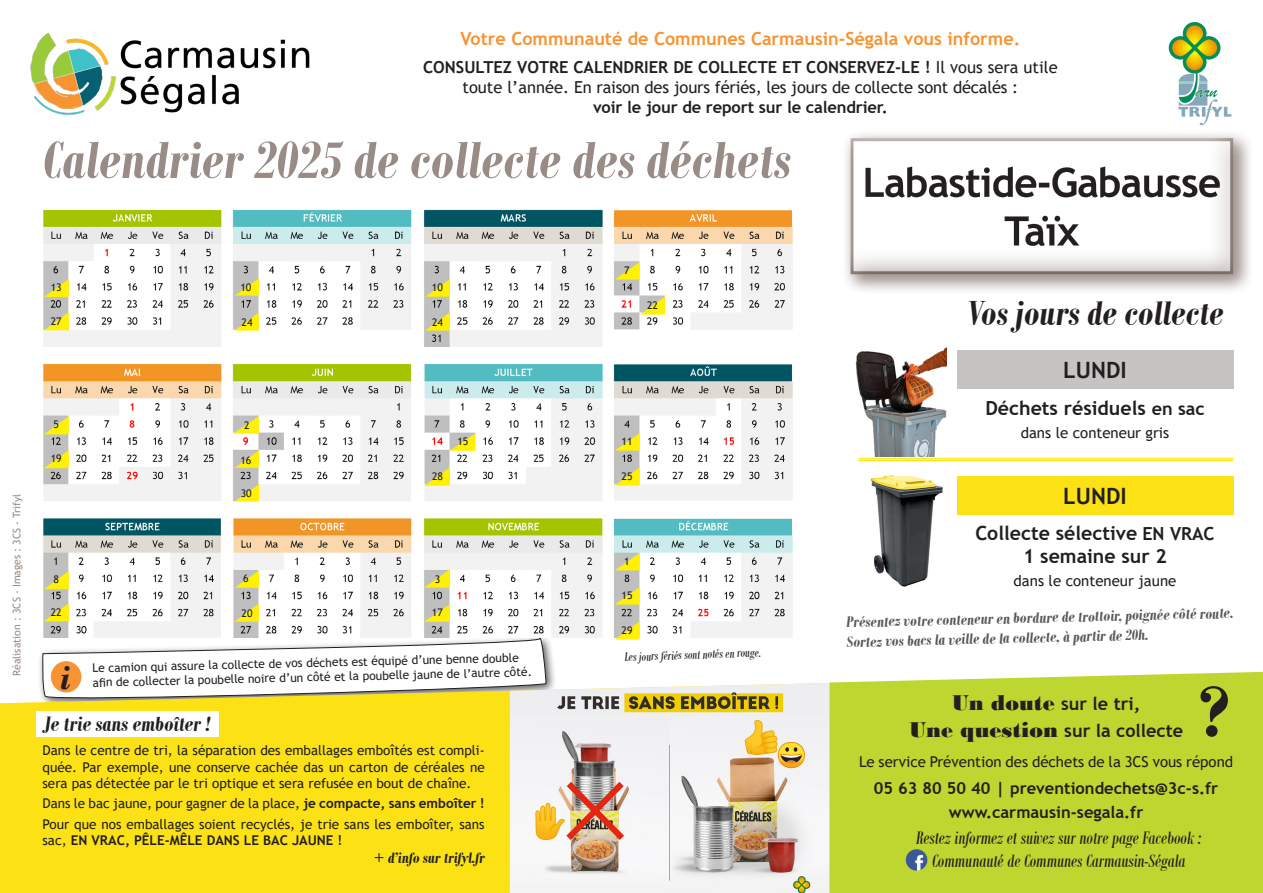
<style>
.page{position:relative;width:1263px;height:893px;background:#fff}
.page>*{position:absolute;margin:0;border:0;box-sizing:border-box;transform-origin:0 0}
.t1{font:700 75px "Bodoni";color:#231f20}
.t2{font:italic 700 57px "Bodoni MT Condensed";color:#998c87}
.t3{font:italic 700 37.5px "Bodoni MT Condensed";color:#231f20}
.t4{font:italic 700 36px "Bodoni";color:#231f20}
.t5{font:italic 700 22.5px "Bodoni MT Condensed";color:#231f20}
.t6{font:700 22.5px "Trebuchet MS";color:#231f20}
.t7{font:italic 19.5px/22.5px "Bodoni MT Condensed";color:#231f20;text-align:center}
.t8{font:700 19.5px/23.4px "Trebuchet MS";color:#231f20;text-align:center}
.t9{font:700 18px "Trebuchet MS";color:#f79332}
.t10{font:700 18px/27px "Trebuchet MS";color:#231f20;text-align:center}
.t11{font:16.5px/19.8px "Trebuchet MS";letter-spacing:-.01em;color:#231f20;text-align:center}
.t12{font:italic 700 16.5px/20.1px "Bodoni MT Condensed";color:#57585a}
.t13{font:700 16.5px/24px "Trebuchet MS";color:#231f20;text-align:center}
.t14{font:italic 700 16.5px "Bodoni MT Condensed";color:#231f20}
.t15{font:15px "Trebuchet MS";color:#231f20}
.t16{font:13.5px/16.2px "Trebuchet MS";color:#231f20;text-align:justify}
.t17{font:700 13.5px "Trebuchet MS";color:#231f20}
.t18{font:italic 13.5px "Bodoni MT Condensed";color:#231f20}
.t19{font:12px "Trebuchet MS";color:#231f20}
.t20{font:10.5px "Trebuchet MS";color:#231f20}
.t21{font:10.5px "Trebuchet MS";color:#998c87}
.s1{font-weight:700}
.s2{font-weight:400}
.s3{font-size:18px}
.s4{font-family:"Bodoni MT Black";font-weight:400;font-size:22.5px}
</style>
<div class="page">
<img style="left:1168px;top:22px;width:64px;height:104px">
<img style="left:30px;top:32px;width:280px;height:83px">
<hr style="left:858px;top:458px;width:375px;height:1px;background:#fce215">
<hr style="left:858px;top:460px;width:375px;height:1px;background:#fce215">
<img style="left:871px;top:475px;width:72px;height:112px">
<div style="left:910px;top:509px;width:17px;height:22px;background:#35393c"></div>
<img style="left:855px;top:347px;width:91px;height:109px">
<svg style="left:42px;top:638px;width:505px;height:45px"></svg>
<div style="left:51px;top:661px;width:30px;height:31px;background:#f79332;border-radius:50%"></div>
<div style="left:829px;top:672px;width:434px;height:221px;background:#bed630"></div>
<svg style="left:0;top:683px;width:510px;height:210px;background:#f9e122"></svg>
<img style="left:510px;top:683px;width:319px;height:210px">
<img style="left:906px;top:849px;width:21px;height:22px;border-radius:11px">
<div style="left:36px;top:711px;width:183px;height:26px;background:#fff"></div>
<div style="left:957px;top:477px;width:276px;height:38px;background:#fce215"></div>
<div style="left:957px;top:350px;width:276px;height:39px;background:#c6c4c3"></div>
<img style="left:43px;top:209px;width:750px;height:429px">
<div style="left:842px;top:130px;width:411px;height:165px;background:#998c87;opacity:.75"></div>
<div style="left:838px;top:138px;width:425px;height:137px;background:#998c87;opacity:.75"></div>
<svg style="left:640px;top:296px;width:25px;height:19px"></svg>
<svg style="left:615px;top:262px;width:24px;height:18px"></svg>
<svg style="left:425px;top:312px;width:25px;height:19px"></svg>
<svg style="left:425px;top:279px;width:25px;height:18px"></svg>
<svg style="left:235px;top:312px;width:24px;height:19px"></svg>
<svg style="left:235px;top:278px;width:24px;height:18px"></svg>
<svg style="left:44px;top:279px;width:25px;height:18px"></svg>
<svg style="left:44px;top:312px;width:25px;height:18px"></svg>
<svg style="left:615px;top:467px;width:24px;height:19px"></svg>
<svg style="left:615px;top:433px;width:24px;height:18px"></svg>
<svg style="left:424px;top:468px;width:26px;height:18px"></svg>
<svg style="left:450px;top:433px;width:25px;height:18px"></svg>
<svg style="left:233px;top:416px;width:26px;height:18px"></svg>
<svg style="left:235px;top:450px;width:24px;height:18px"></svg>
<svg style="left:44px;top:450px;width:25px;height:18px"></svg>
<svg style="left:44px;top:416px;width:25px;height:18px"></svg>
<svg style="left:615px;top:621px;width:24px;height:19px"></svg>
<svg style="left:615px;top:587px;width:24px;height:18px"></svg>
<svg style="left:424px;top:569px;width:26px;height:19px"></svg>
<svg style="left:424px;top:604px;width:26px;height:18px"></svg>
<svg style="left:235px;top:603px;width:24px;height:19px"></svg>
<svg style="left:235px;top:570px;width:24px;height:18px"></svg>
<svg style="left:44px;top:571px;width:25px;height:18px"></svg>
<svg style="left:44px;top:603px;width:25px;height:18px"></svg>
<svg style="left:615px;top:553px;width:24px;height:17px"></svg>
<svg style="left:235px;top:484px;width:24px;height:17px"></svg>
<h3 class="t9" style="left:461px;top:27px;width:561px">Votre Communauté de Communes Carmausin-Ségala vous informe.</h3>
<p class="t11" style="left:423px;top:57px;width:636px"><span class="s1">CONSULTEZ VOTRE CALENDRIER DE COLLECTE ET CONSERVEZ-LE !</span> Il vous sera utile toute l’année. En raison des jours fériés, les jours de collecte sont décalés :</p>
<p class="t13" style="left:593px;top:95px;width:296px">voir le jour de report sur le calendrier.</p>
<h2 class="t2" style="left:43px;top:126px;width:749px">Calendrier 2025 de collecte des déchets</h2>
<p class="t20" style="left:51px;top:281px;width:13px">13</p>
<p class="t20" style="left:240px;top:281px;width:13px">10</p>
<p class="t20" style="left:51px;top:315px;width:13px">27</p>
<p class="t20" style="left:241px;top:315px;width:13px">24</p>
<p class="t20" style="left:432px;top:281px;width:13px">10</p>
<p class="t20" style="left:432px;top:315px;width:13px">24</p>
<p class="t21" style="left:10px;top:676px;width:184px;rotate:-90deg">Réalisation : 3CS - Images : 3CS - Trifyl</p>
<p class="t20" style="left:54px;top:418px;width:7px">5</p>
<p class="t20" style="left:244px;top:418px;width:7px">2</p>
<p class="t20" style="left:51px;top:452px;width:13px">19</p>
<p class="t20" style="left:240px;top:453px;width:13px">16</p>
<p class="t20" style="left:241px;top:487px;width:13px">30</p>
<p class="t20" style="left:432px;top:469px;width:13px">28</p>
<p class="t20" style="left:457px;top:435px;width:13px">15</p>
<p class="t20" style="left:54px;top:573px;width:7px">8</p>
<p class="t20" style="left:243px;top:572px;width:7px">6</p>
<p class="t20" style="left:51px;top:606px;width:13px">22</p>
<p class="t20" style="left:435px;top:572px;width:7px">3</p>
<p class="t20" style="left:241px;top:606px;width:13px">20</p>
<p class="t20" style="left:432px;top:606px;width:13px">17</p>
<p class="t19" style="left:92px;top:659px;width:428px;rotate:-1deg">Le camion qui assure la collecte de vos déchets est équipé d’une benne double</p>
<h3 class="t4" style="left:59px;top:656px;width:13px">i</h3>
<p class="t19" style="left:93px;top:673px;width:441px;rotate:-1deg">afi n de collecter la poubelle noire d’un côté et la poubelle jaune de l’autre côté.</p>
<h3 class="t5" style="left:43px;top:710px;width:169px">Je trie sans emboîter !</h3>
<p class="t16" style="left:43px;top:742px;width:444px">Dans le centre de tri, la séparation des emballages emboîtés est compli&shy;quée. Par exemple, une conserve cachée das un carton de céréales ne sera pas détectée par le tri optique et sera refusée en bout de chaîne.</p>
<p class="t16" style="left:43px;top:793px;width:444px;line-height:20.4px">Dans le bac jaune, pour gagner de la place, <span class="s1">je compacte, sans emboîter !<br></span>Pour que nos emballages soient recyclés, je trie sans les emboîter, sans</p>
<p class="t17" style="left:43px;top:832px;width:302px"><span class="s2">sac,</span> EN VRAC, PÊLE-MÊLE DANS LE BAC JAUNE !</p>
<p class="t14" style="left:374px;top:848px;width:113px">+ d’info sur trifyl.fr</p>
<p class="t20" style="left:624px;top:264px;width:7px">7</p>
<p class="t20" style="left:647px;top:298px;width:13px">22</p>
<p class="t20" style="left:621px;top:435px;width:13px">11</p>
<p class="t20" style="left:621px;top:469px;width:13px">25</p>
<p class="t20" style="left:624px;top:555px;width:7px">1</p>
<p class="t20" style="left:621px;top:589px;width:13px">15</p>
<p class="t20" style="left:621px;top:623px;width:13px">29</p>
<p class="t18" style="left:624px;top:649px;width:138px;rotate:-2deg">Les jours fériés sont notés en rouge.</p>
<h3 class="t3" style="left:966px;top:290px;width:258px">Vos jours de collecte</h3>
<p class="t6" style="left:1063px;top:356px;width:65px">LUNDI</p>
<h3 class="t8" style="left:985px;top:397px;width:221px">Déchets résiduels <span class="s3">en sac</span></h3>
<p class="t15" style="left:1021px;top:423px;width:150px">dans le conteneur gris</p>
<p class="t6" style="left:1063px;top:482px;width:65px">LUNDI</p>
<h3 class="t8" style="left:975px;top:521px;width:241px">Collecte sélective <span class="s3">EN VRAC<br></span>1 semaine sur 2</h3>
<p class="t15" style="left:1013px;top:571px;width:164px">dans le conteneur jaune</p>
<p class="t12" style="left:846px;top:611px;width:388px;rotate:-1deg">Présentez votre conteneur en bordure de trottoir, poignée côté route.<br>Sortez vos bacs la veille de la collecte, à partir de 20h.</p>
<h1 class="t1" style="left:1198px;top:667px;width:34px">?</h1>
<h3 class="t10" style="left:909px;top:690px;width:276px"><span class="s4">Un doute</span> sur le tri,<br><span class="s4">Une question</span> sur la collecte</h3>
<p class="t15" style="left:859px;top:753px;width:376px">Le service Prévention des déchets de la 3CS vous répond</p>
<p class="t13" style="left:874px;top:776px;width:346px">05 63 80 50 40 | preventiondechets@3c-s.fr www.carmausin-segala.fr</p>
<h3 class="t7" style="left:916px;top:827px;width:287px">Restez informez et suivez sur notre page Facebook :<br>Communauté de Communes Carmausin-Ségala</h3>
</div>
